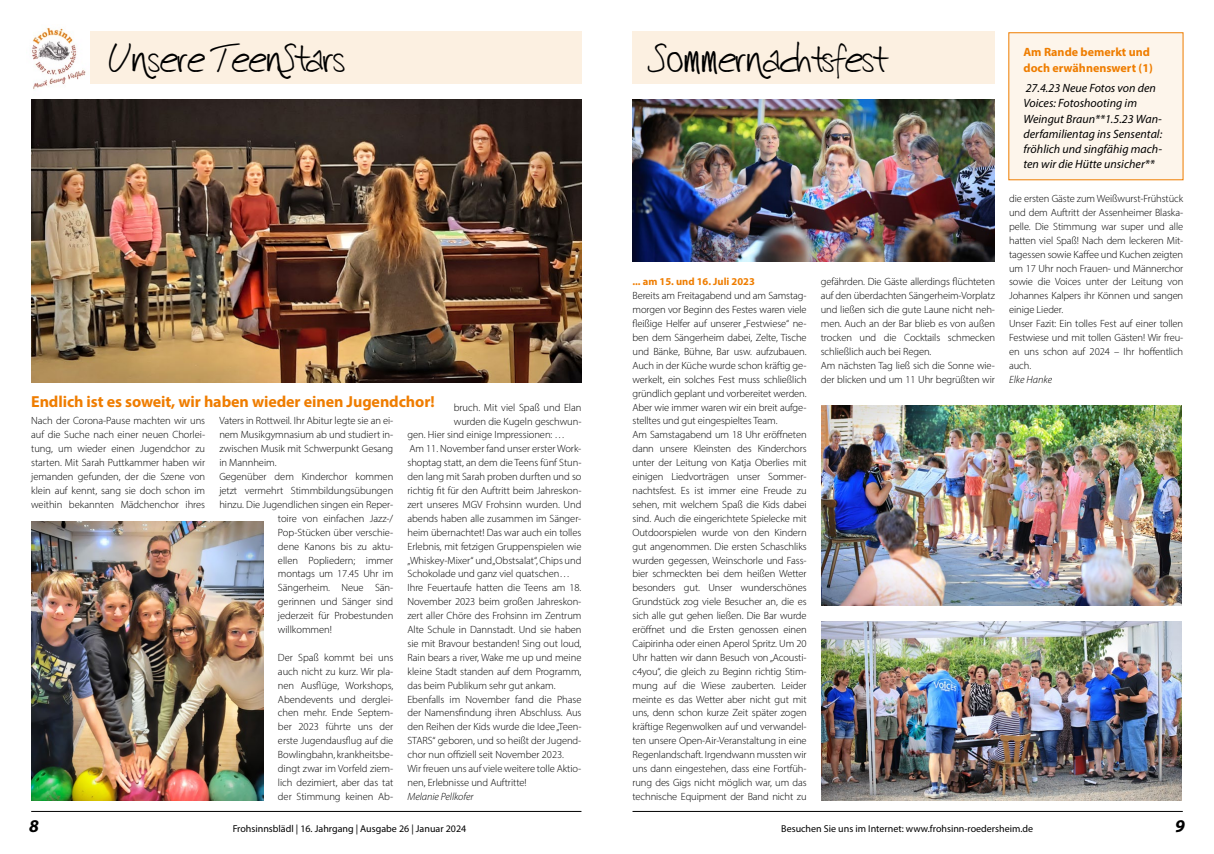
<style>
.page{position:relative;width:1214px;height:854px;background:#fff}
.page>*{position:absolute;margin:0;border:0;box-sizing:border-box;transform-origin:0 0}
.t1{font:32px "harrison";color:#000;scale:.96 1}
.t2{font:italic 700 18px "Myriad Pro";color:#000}
.t3{font:700 16px "Myriad Pro";letter-spacing:-.005em;color:#ef7d00}
.t4{font:italic 12px/15.1px "Myriad Pro";color:#000}
.t5{font:700 12px/15.1px "Myriad Pro";color:#ef7d00}
.t6{font:300 10.5px/13.9px "Myriad Pro";letter-spacing:-.01em;color:#000}
.t7{font:italic 300 10.5px "Myriad Pro";letter-spacing:-.005em;color:#000}
.t8{font:700 10.5px "Myriad Pro";color:#ef7d00}
.t9{font:10px "Myriad Pro";color:#000}
.s1{font-size:43px}
</style>
<div class="page">
<hr style="left:31px;top:810px;width:550px;height:1px;background:#000">
<hr style="left:632px;top:810px;width:550px;height:1px;background:#000">
<div style="left:31px;top:31px;width:550px;height:52px;background:#fcf0e1"></div>
<img style="left:31px;top:27px;width:58px;height:62px">
<div style="left:632px;top:31px;width:362px;height:52px;background:#fcf0e1"></div>
<img style="left:31px;top:100px;width:550px;height:282px">
<img style="left:632px;top:99px;width:362px;height:162px">
<img style="left:821px;top:405px;width:360px;height:200px">
<img style="left:821px;top:621px;width:360px;height:178px">
<img style="left:31px;top:521px;width:233px;height:279px">
<div style="left:1008px;top:32px;width:175px;height:149px;background:#fdf5eb"></div>
<h1 class="t1" style="left:109px;top:42px;width:247px">Unsere TeenS<span class="s1">t</span>ars</h1>
<h3 class="t3" style="left:31px;top:390px;width:405px">Endlich ist es soweit, wir haben wieder einen Jugendchor!</h3>
<p class="t6" style="left:454px;top:400px;width:129px">bruch. Mit viel Spaß und Elan</p>
<p class="t6" style="left:454px;top:414px;width:129px">wurden die Kugeln geschwun-</p>
<p class="t6" style="left:407px;top:427px;width:159px">gen. Hier sind einige Impressionen: …</p>
<p class="t6" style="left:409px;top:441px;width:173px">Am 11. November fand unser erster Work-</p>
<p class="t6" style="left:407px;top:455px;width:175px">shoptag statt, an dem die Teens fünf Stun-</p>
<p class="t6" style="left:407px;top:469px;width:175px">den lang mit Sarah proben durften und so</p>
<p class="t6" style="left:407px;top:483px;width:175px">richtig fit für den Auftritt beim Jahreskon-</p>
<p class="t6" style="left:407px;top:497px;width:175px">zert unseres MGV Frohsinn wurden. Und</p>
<p class="t6" style="left:407px;top:511px;width:175px">abends haben alle zusammen im Sänger-</p>
<p class="t6" style="left:407px;top:525px;width:175px">heim übernachtet! Das war auch ein tolles</p>
<p class="t6" style="left:407px;top:539px;width:175px">Erlebnis, mit fetzigen Gruppenspielen wie</p>
<p class="t6" style="left:407px;top:552px;width:175px">„Whiskey-Mixer“ und „Obstsalat“, Chips und</p>
<p class="t6" style="left:407px;top:566px;width:164px">Schokolade und ganz viel quatschen…</p>
<p class="t6" style="left:407px;top:580px;width:175px">Ihre Feuertaufe hatten die Teens am 18.</p>
<p class="t6" style="left:407px;top:594px;width:175px">November 2023 beim großen Jahreskon-</p>
<p class="t6" style="left:407px;top:608px;width:175px">zert aller Chöre des Frohsinn im Zentrum</p>
<p class="t6" style="left:407px;top:622px;width:175px">Alte Schule in Dannstadt. Und sie haben</p>
<p class="t6" style="left:407px;top:636px;width:175px">sie mit Bravour bestanden! Sing out loud,</p>
<p class="t6" style="left:407px;top:650px;width:175px">Rain bears a river, Wake me up und meine</p>
<p class="t6" style="left:407px;top:664px;width:175px">kleine Stadt standen auf dem Programm,</p>
<p class="t6" style="left:407px;top:678px;width:150px">das beim Publikum sehr gut ankam.</p>
<p class="t6" style="left:407px;top:691px;width:175px">Ebenfalls im November fand die Phase</p>
<p class="t6" style="left:407px;top:705px;width:175px">der Namensfindung ihren Abschluss. Aus</p>
<p class="t6" style="left:407px;top:719px;width:175px">den Reihen der Kids wurde die Idee „Teen-</p>
<p class="t6" style="left:407px;top:733px;width:175px">STARS“ geboren, und so heißt der Jugend-</p>
<p class="t6" style="left:407px;top:747px;width:158px">chor nun offiziell seit November 2023.</p>
<p class="t6" style="left:407px;top:761px;width:175px">Wir freuen uns auf viele weitere tolle Aktio-</p>
<p class="t6" style="left:407px;top:775px;width:121px">nen, Erlebnisse und Auftritte!</p>
<p class="t7" style="left:407px;top:789px;width:68px">Melanie Pellkofer</p>
<p class="t6" style="left:31px;top:414px;width:175px;text-align:justify">Nach der Corona-Pause machten wir uns auf die Suche nach einer neuen Chorlei&shy;tung, um wieder einen Jugendchor zu starten. Mit Sarah Puttkammer haben wir jemanden gefunden, der die Szene von klein auf kennt, sang sie doch schon im weithin bekannten Mädchenchor ihres</p>
<p class="t6" style="left:219px;top:414px;width:175px">Vaters in Rottweil. Ihr Abitur legte sie an ei-</p>
<p class="t6" style="left:219px;top:427px;width:175px">nem Musikgymnasium ab und studiert in-</p>
<p class="t6" style="left:219px;top:441px;width:175px">zwischen Musik mit Schwerpunkt Gesang</p>
<p class="t6" style="left:219px;top:455px;width:59px">in Mannheim.</p>
<p class="t6" style="left:219px;top:469px;width:175px">Gegenüber dem Kinderchor kommen</p>
<p class="t6" style="left:219px;top:483px;width:175px">jetzt vermehrt Stimmbildungsübungen</p>
<p class="t6" style="left:219px;top:497px;width:175px">hinzu. Die Jugendlichen singen ein Reper-</p>
<p class="t6" style="left:278px;top:511px;width:117px">toire von einfachen Jazz-/</p>
<p class="t6" style="left:278px;top:525px;width:117px">Pop-Stücken über verschie-</p>
<p class="t6" style="left:278px;top:539px;width:117px">dene Kanons bis zu aktu-</p>
<p class="t6" style="left:278px;top:552px;width:117px">ellen Popliedern; immer</p>
<p class="t6" style="left:278px;top:566px;width:117px">montags um 17.45 Uhr im</p>
<p class="t6" style="left:278px;top:580px;width:117px">Sängerheim. Neue Sän-</p>
<p class="t6" style="left:278px;top:594px;width:117px">gerinnen und Sänger sind</p>
<p class="t6" style="left:278px;top:608px;width:117px">jederzeit für Probestunden</p>
<p class="t6" style="left:278px;top:622px;width:55px">willkommen!</p>
<p class="t6" style="left:278px;top:650px;width:117px;text-align:justify">Der Spaß kommt bei uns auch nicht zu kurz. Wir pla&shy;nen Ausflüge, Workshops, Abendevents und derglei&shy;chen mehr. Ende Septem&shy;ber 2023 führte uns der erste Jugendausflug auf die Bowlingbahn, krankheitsbe&shy;dingt zwar im Vorfeld ziem&shy;lich dezimiert, aber das tat der Stimmung keinen Ab-</p>
<h1 class="t1" style="left:653px;top:42px;width:241px">Sommernach<span class="s1">t</span>sfes<span class="s1">t</span></h1>
<p class="t8" style="left:632px;top:275px;width:124px">... am 15. und 16. Juli 2023</p>
<p class="t6" style="left:632px;top:289px;width:176px">Bereits am Freitagabend und am Samstag&shy;morgen vor Beginn des Festes waren viele fleißige Helfer auf unserer „Festwiese“ ne&shy;ben dem Sängerheim dabei, Zelte, Tische und Bänke, Bühne, Bar usw. aufzubauen.<br>Auch in der Küche wurde schon kräftig ge&shy;werkelt, ein solches Fest muss schließlich gründlich geplant und vorbereitet werden.<br>Aber wie immer waren wir ein breit aufge&shy;stelltes und gut eingespieltes Team.<br>Am Samstagabend um 18 Uhr eröffneten dann unsere Kleinsten des Kinderchors unter der Leitung von Katja Oberlies mit einigen Liedvorträgen unser Sommer&shy;nachtsfest. Es ist immer eine Freude zu sehen, mit welchem Spaß die Kids dabei sind. Auch die eingerichtete Spielecke mit Outdoorspielen wurde von den Kindern gut angenommen. Die ersten Schaschliks wurden gegessen, Weinschorle und Fass&shy;bier schmeckten bei dem heißen Wetter besonders gut. Unser wunderschönes Grundstück zog viele Besucher an, die es sich alle gut gehen ließen. Die Bar wurde eröffnet und die Ersten genossen einen Caipirinha oder einen Aperol Spritz. Um 20<br>Uhr hatten wir dann Besuch von „Acousti&shy;c4you“, die gleich zu Beginn richtig Stim&shy;mung auf die Wiese zauberten. Leider meinte es das Wetter aber nicht gut mit uns, denn schon kurze Zeit später zogen kräftige Regenwolken auf und verwandel&shy;ten unsere Open-Air-Veranstaltung in eine Regenlandschaft. Irgendwann mussten wir uns dann eingestehen, dass eine Fortfüh&shy;rung des Gigs nicht möglich war, um das technische Equipment der Band nicht zu</p>
<p class="t6" style="left:820px;top:275px;width:176px">gefährden. Die Gäste allerdings flüchteten auf den überdachten Sängerheim-Vorplatz und ließen sich die gute Laune nicht neh&shy;men. Auch an der Bar blieb es von außen trocken und die Cocktails schmecken schließlich auch bei Regen.<br>Am nächsten Tag ließ sich die Sonne wie&shy;der blicken und um 11 Uhr begrüßten wir</p>
<p class="t5" style="left:1023px;top:44px;width:131px">Am Rande bemerkt und doch erwähnenswert (1)</p>
<p class="t4" style="left:1023px;top:81px;width:140px">27.4.23 Neue Fotos von den<br>Voices: Fotoshooting im<br>Weingut Braun**1.5.23 Wan&shy;derfamilientag ins Sensental: fröhlich und singfähig mach&shy;ten wir die Hütte unsicher**</p>
<p class="t6" style="left:1009px;top:191px;width:176px">die ersten Gäste zum Weißwurst-Frühstück und dem Auftritt der Assenheimer Blaska&shy;pelle. Die Stimmung war super und alle hatten viel Spaß! Nach dem leckeren Mit&shy;tagessen sowie Kaffee und Kuchen zeigten um 17 Uhr noch Frauen- und Männerchor sowie die Voices unter der Leitung von Johannes Kalpers ihr Können und sangen einige Lieder.<br>Unser Fazit: Ein tolles Fest auf einer tollen Festwiese und mit tollen Gästen! Wir freu&shy;en uns schon auf 2024 – Ihr hoffentlich auch.</p>
<p class="t7" style="left:1009px;top:373px;width:45px">Elke Hanke</p>
<h2 class="t2" style="left:29px;top:814px;width:11px">8</h2>
<p class="t9" style="left:233px;top:822px;width:235px">Frohsinnsblädl | 16. Jahrgang | Ausgabe 26 | Januar 2024</p>
<p class="t9" style="left:781px;top:822px;width:253px">Besuchen Sie uns im Internet: www.frohsinn-roedersheim.de</p>
<h2 class="t2" style="left:1174px;top:814px;width:11px">9</h2>
</div>
